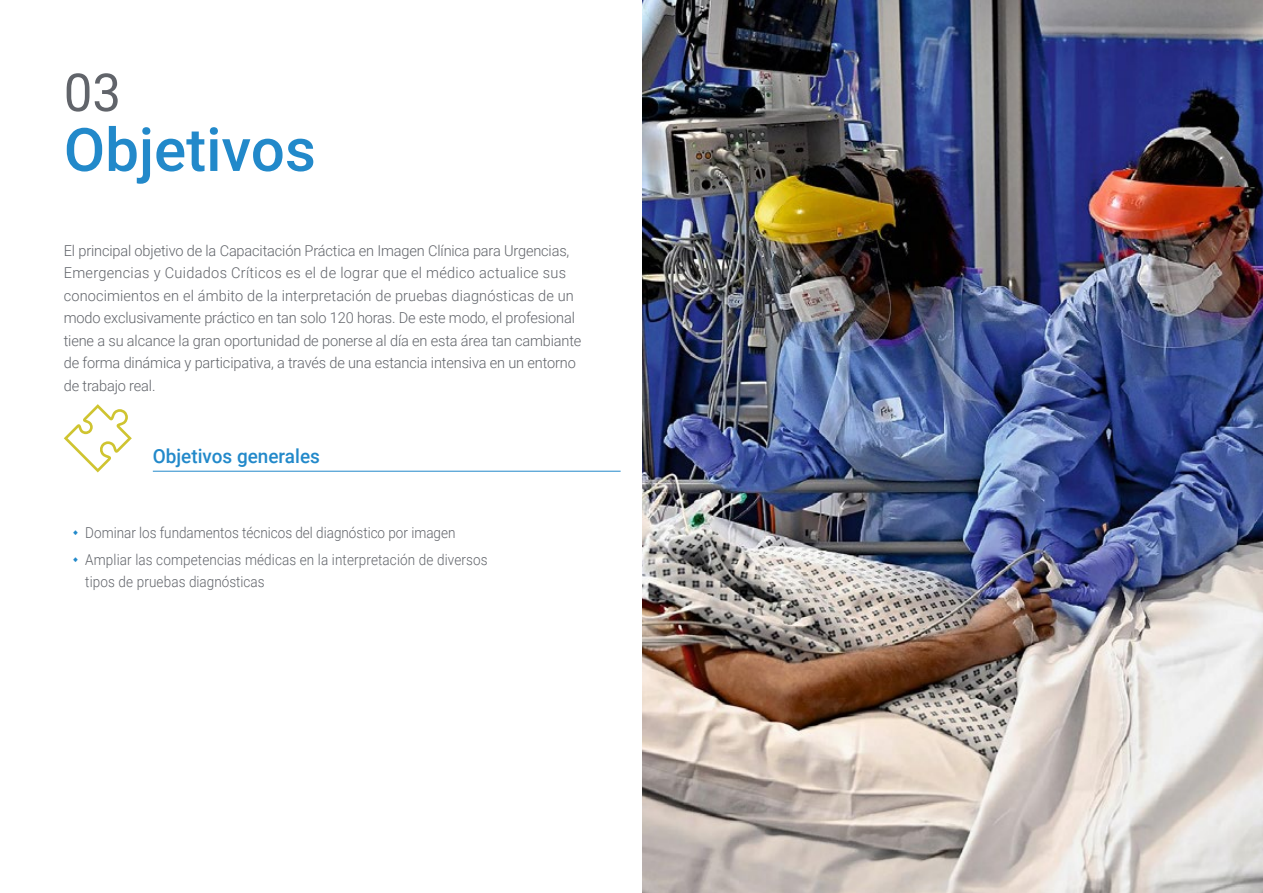
<style>
.page{position:relative;width:1263px;height:893px;background:#fff}
.page>*{position:absolute;margin:0;border:0;box-sizing:border-box;transform-origin:0 0}
.t1{font:500 60px "Roboto";color:#2289ca}
.t2{font:52.5px "Roboto";color:#61646a}
.t3{font:500 19.5px "Roboto";color:#2289ca}
.t4{font:300 15px/22.5px "Roboto";letter-spacing:-.01em;color:#61646a}
.t5{font:300 15px/26.7px "Roboto";letter-spacing:-.01em;color:#61646a;scale:.9 1}
</style>
<div class="page">
<img style="left:642px;top:0;width:621px;height:893px">
<hr style="left:153px;top:471px;width:468px;height:1px;background:#2289ca">
<svg style="left:64px;top:404px;width:68px;height:68px"></svg>
<h2 class="t2" style="left:64px;top:56px;width:59px">03</h2>
<h1 class="t1" style="left:64px;top:108px;width:254px">Objetivos</h1>
<p class="t4" style="left:64px;top:239px;width:519px">El principal objetivo de la Capacitación Práctica en Imagen Clínica para Urgencias, Emergencias y Cuidados Críticos es el de lograr que el médico actualice sus conocimientos en el ámbito de la interpretación de pruebas diagnósticas de un modo exclusivamente práctico en tan solo 120 horas. De este modo, el profesional tiene a su alcance la gran oportunidad de ponerse al día en esta área tan cambiante de forma dinámica y participativa, a través de una estancia intensiva en un entorno de trabajo real.</p>
<h3 class="t3" style="left:153px;top:442px;width:169px">Objetivos generales</h3>
<p class="t5" style="left:85px;top:519px;width:449px">Dominar los fundamentos técnicos del diagnóstico por imagen<br>Ampliar las competencias médicas en la interpretación de diversos</p>
<p class="t5" style="left:85px;top:568px;width:201px">tipos de pruebas diagnósticas</p>
</div>
